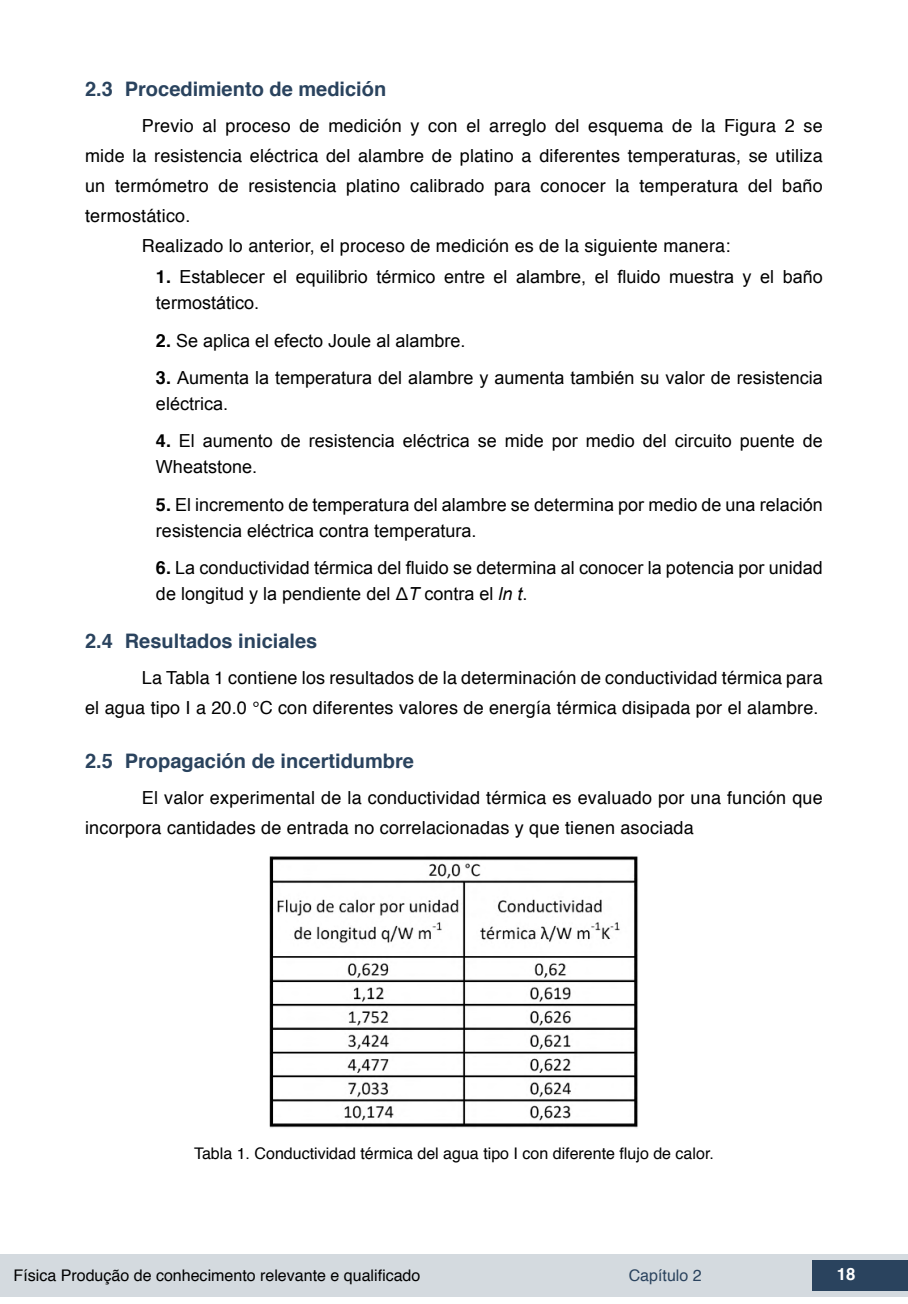
<style>
.page{position:relative;width:908px;height:1304px;background:#fff}
.page>*{position:absolute;margin:0;border:0;box-sizing:border-box;transform-origin:0 0}
.t1{font:700 20px "Helvetica";color:#2a435e}
.txt{font:18px/30px "Helvetica";letter-spacing:.01em;color:#000;text-align:justify}
.lista_simples{font:18px/26px "Arial";color:#000}
.t2{font:700 16.8px "Helvetica";color:#fff}
.imagens_graf_tab{font:16px "Helvetica";color:#000}
.t3{font:16px "Helvetica";color:#2a435e}
.s1{font-family:"Helvetica";font-weight:700}
.s2{font-family:"Helvetica"}
.s3{font-style:italic}
</style>
<div class="page">
<div style="left:0;top:1254px;width:906px;height:43px;background:#d4dadf"></div>
<div style="left:812px;top:1261px;width:95px;height:30px;background:#2a435e"></div>
<img style="left:269px;top:856px;width:369px;height:272px">
<p class="t1" style="left:85px;top:73px;width:302px">2.3 Procedimiento de medición</p>
<p class="txt" style="left:85px;top:111px;width:738px;text-indent:57px">Previo al proceso de medición y con el arreglo del esquema de la Figura 2 se mide la resistencia eléctrica del alambre de platino a diferentes temperaturas, se utiliza un termómetro de resistencia platino calibrado para conocer la temperatura del baño termostático.</p>
<p class="txt" style="left:142px;top:231px;width:590px">Realizado lo anterior, el proceso de medición es de la siguiente manera:</p>
<p class="lista_simples" style="left:156px;top:264px;width:668px"><span class="s1">1.</span> Establecer el equilibrio térmico entre el alambre, el fluido muestra y el baño termostático.</p>
<p class="lista_simples" style="left:156px;top:328px;width:311px"><span class="s1">2.</span> Se aplica el efecto Joule al alambre.</p>
<p class="lista_simples" style="left:156px;top:365px;width:668px"><span class="s1">3.</span> Aumenta la temperatura del alambre y aumenta también su valor de resistencia eléctrica.</p>
<p class="lista_simples" style="left:156px;top:428px;width:668px"><span class="s1">4.</span> El aumento de resistencia eléctrica se mide por medio del circuito puente de<br>Wheatstone.</p>
<p class="lista_simples" style="left:156px;top:492px;width:668px"><span class="s1">5.</span> El incremento de temperatura del alambre se determina por medio de una relación resistencia eléctrica contra temperatura.</p>
<p class="lista_simples" style="left:156px;top:555px;width:668px"><span class="s1">6.</span> La conductividad térmica del fluido se determina al conocer la potencia por unidad de longitud y la pendiente del <span class="s2">Δ</span><span class="s3">T</span> contra el <span class="s3">ln t</span>.</p>
<p class="t1" style="left:85px;top:625px;width:233px">2.4 Resultados iniciales</p>
<p class="txt" style="left:85px;top:663px;width:738px;text-align:right">La Tabla 1 contiene los resultados de la determinación de conductividad térmica para<br>el agua tipo I a 20.0 °C con diferentes valores de energía térmica disipada por el alambre.</p>
<p class="t1" style="left:85px;top:745px;width:330px">2.5 Propagación de incertidumbre</p>
<p class="txt" style="left:85px;top:783px;width:738px;text-indent:57px">El valor experimental de la conductividad térmica es evaluado por una función que incorpora cantidades de entrada no correlacionadas y que tienen asociada</p>
<p class="imagens_graf_tab" style="left:194px;top:1141px;width:521px">Tabla 1. Conductividad térmica del agua tipo I con diferente flujo de calor.</p>
<p class="imagens_graf_tab" style="left:14px;top:1263px;width:408px">Física Produção de conhecimento relevante e qualificado</p>
<p class="t3" style="left:628px;top:1263px;width:74px">Capítulo 2</p>
<p class="t2" style="left:836px;top:1261px;width:20px">18</p>
</div>
